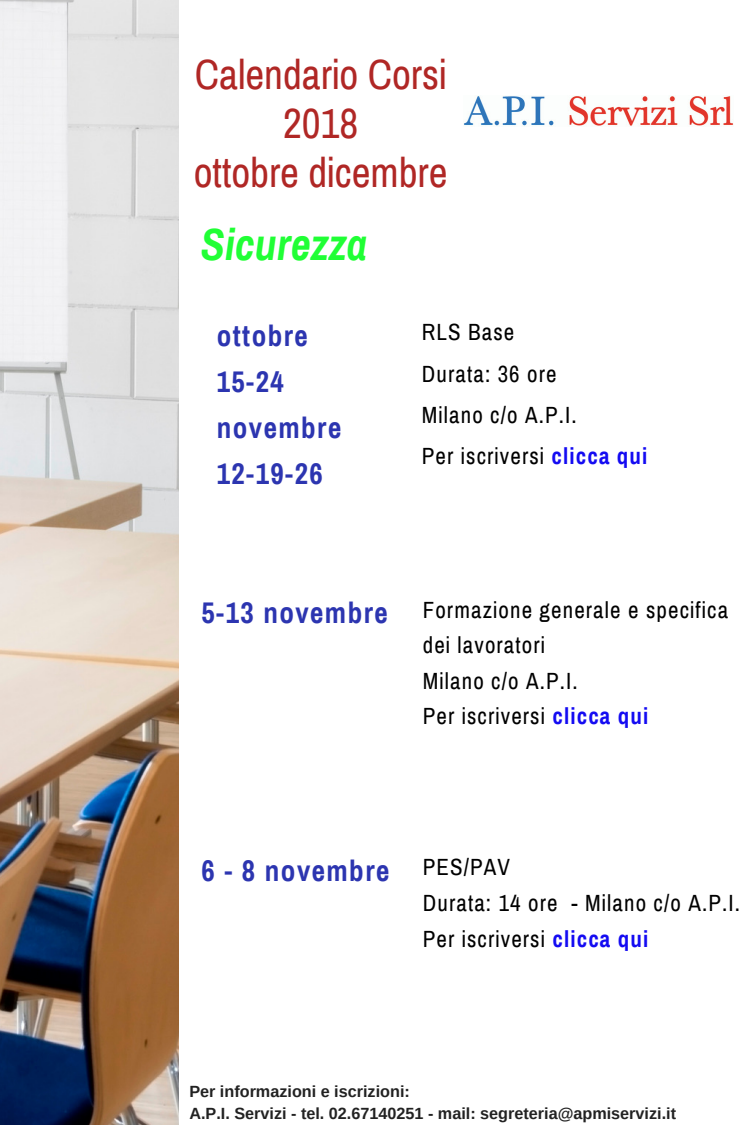
<style>
.page{position:relative;width:750px;height:1125px;background:#fff}
.page>*{position:absolute;margin:0;border:0;box-sizing:border-box;transform-origin:0 0}
.t1{font:italic 700 44px "Archivo Narrow";color:#20ff35}
.t2{font:41.25px/48.8px "Archivo Narrow";color:#b02725;text-align:center}
.t3{font:700 29.25px "Archivo Narrow";letter-spacing:.05em;color:#2c35b0}
.t4{font:700 29.12px/46px "Archivo Narrow";letter-spacing:.05em;color:#2c35b0}
.t5{font:22.88px/35.6px "Archivo Narrow";letter-spacing:.05em;color:#000}
.t6{font:700 16.25px/22.5px "Arimo";color:#222}
.s1{font-weight:700;color:#140bf2}
.s2{font-weight:700;font-size:29.12px;color:#2c35b0}
</style>
<div class="page">
<img style="left:0;top:0;width:178px;height:1125px">
<img style="left:463px;top:96px;width:270px;height:30px">
<h2 class="t2" style="left:194px;top:51px;width:255px">Calendario Corsi<br>2018<br>ottobre dicembre</h2>
<h1 class="t1" style="left:201px;top:221px;width:168px">Sicurezza</h1>
<p class="t4" style="left:217px;top:313px;width:126px">ottobre<br>15-24 novembre<br>12-19-26</p>
<p class="t5" style="left:422px;top:312px;width:227px;line-height:41.2px">RLS Base<br>Durata: 36 ore<br>Milano c/o A.P.I.<br>Per iscriversi <span class="s1">clicca qui</span></p>
<p class="t5" style="left:423px;top:592px;width:307px;text-indent:-221px"><span class="s2">5-13 novembre</span> Formazione generale e specifica dei lavoratori<br>Milano c/o A.P.I.<br>Per iscriversi <span class="s1">clicca qui</span></p>
<p class="t3" style="left:202px;top:856px;width:310px">6 - 8 novembre <sup>PES/PAV</sup></p>
<p class="t5" style="left:423px;top:885px;width:319px">Durata: 14 ore - Milano c/o A.P.I.<br>Per iscriversi <span class="s1">clicca qui</span></p>
<p class="t6" style="left:189px;top:1080px;width:488px">Per informazioni e iscrizioni:<br>A.P.I. Servizi - tel. 02.67140251 - mail: segreteria@apmiservizi.it</p>
</div>
